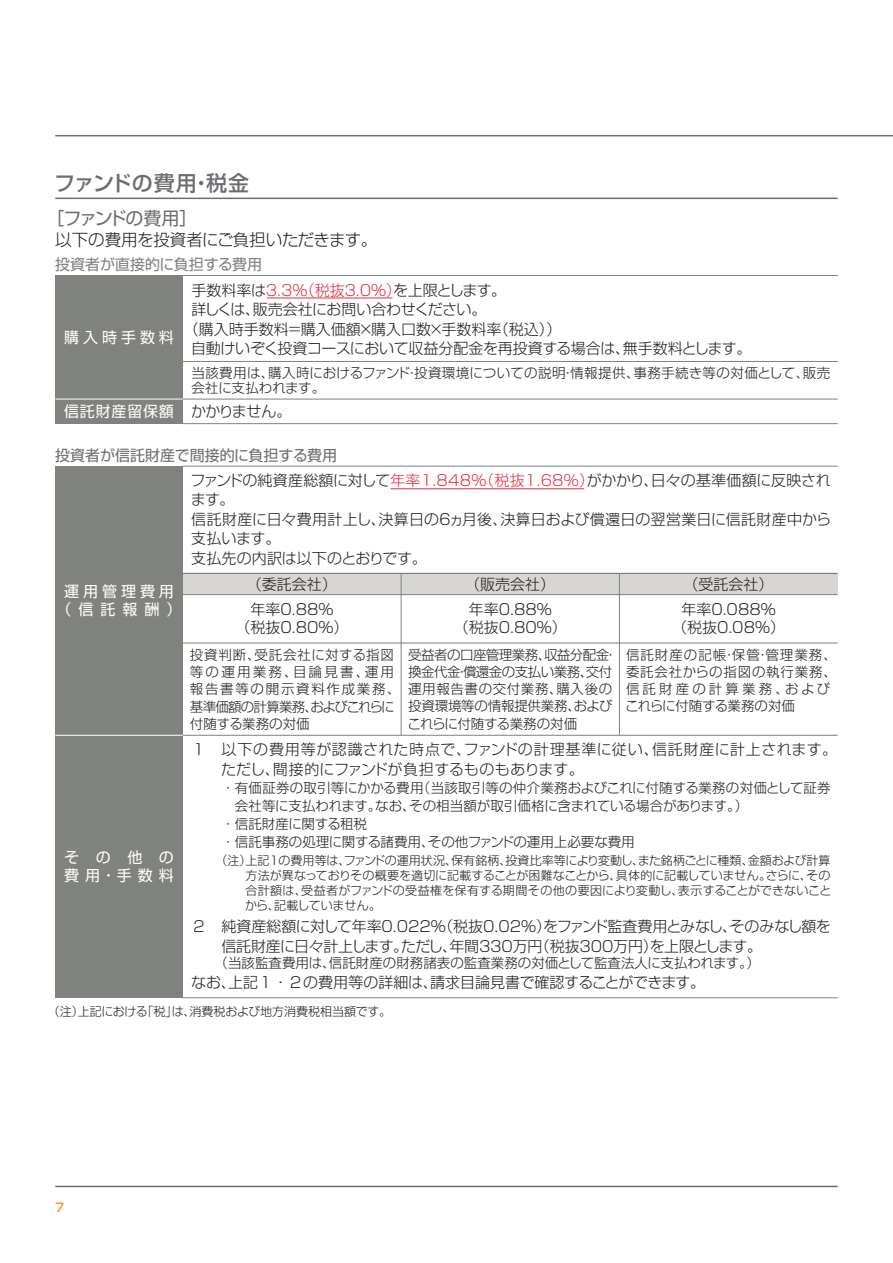
<style>
.page{position:relative;width:893px;height:1263px;background:#fff}
.page>*{position:absolute;margin:0;border:0;box-sizing:border-box;transform-origin:0 0}
.t1{font:21px "Shin Go Pro Medium 90 pv RKSJ H";letter-spacing:.015em;color:#6c6d70}
.t2{font:18px "Shin Go Pro Regular 90 pv RKSJ H";letter-spacing:-.09em;color:#6c6d70}
.t3{font:16.5px "Shin Go Pro Light 90 pv RKSJ H";letter-spacing:-.025em;color:#231f20}
.t4{font:15px/19.5px "Shin Go Pro Light 90 pv RKSJ H";letter-spacing:-.005em;color:#231f20;text-align:center}
.t5{font:15px/19.5px "Shin Go Pro Light 90 pv RKSJ H";letter-spacing:.03em;color:#231f20}
.t6{font:15px "Shin Go Pro Light 90 pv RKSJ H";letter-spacing:-.03em;color:#231f20}
.t7{font:15px "Shin Go Pro Regular 90 pv RKSJ H";letter-spacing:-.005em;color:#6c6d70}
.t8{font:15px/18px "Shin Go Pro Regular 90 pv RKSJ H";letter-spacing:.265em;color:#fff;text-align:center}
.t9{font:15px "Shin Go Pro Regular 90 pv RKSJ H";letter-spacing:-.01em;color:#808083}
.t10{font:15px/18px "Shin Go Pro Regular 90 pv RKSJ H";letter-spacing:.755em;color:#fff}
.t11{font:15px "Shin Go Pro Regular 90 pv RKSJ H";letter-spacing:.055em;color:#fff}
.t12{font:13.5px "Shin Go Pro Light 90 pv RKSJ H";color:#231f20}
.t13{font:13.5px/17.2px "Shin Go Pro Light 90 pv RKSJ H";letter-spacing:-.04em;color:#231f20}
.t14{font:13.5px/17.2px "Shin Go Pro Light 90 pv RKSJ H";letter-spacing:.06em;color:#231f20}
.t15{font:13.5px/15px "Shin Go Pro Light 90 pv RKSJ H";letter-spacing:.02em;color:#231f20}
.t16{font:13.5px/17.2px "Shin Go Pro Light 90 pv RKSJ H";letter-spacing:.055em;color:#231f20}
.t17{font:12px/15px "Shin Go Pro Light 90 pv RKSJ H";color:#231f20;text-align:justify}
.t18{font:12px "Shin Go Pro Medium 90 pv RKSJ H";color:#f68b1f}
.s1{color:#e42e3c}
</style>
<div class="page">
<hr style="left:55px;top:1186px;width:783px;height:1px;background:#6c6d70">
<hr style="left:55px;top:135px;width:838px;height:1px;background:#6c6d70">
<hr style="left:55px;top:198px;width:783px;height:1px;background:#6c6d70">
<div style="left:183px;top:573px;width:655px;height:22px;background:#d8d6d4"></div>
<div style="left:55px;top:275px;width:128px;height:149px;background:#7f827d"></div>
<hr style="left:183px;top:399px;width:655px;height:1px;background:#7f827d">
<hr style="left:183px;top:361px;width:655px;height:1px;background:#7f827d">
<hr style="left:183px;top:275px;width:655px;height:1px;background:#7f827d">
<hr style="left:183px;top:423px;width:655px;height:1px;background:#7f827d">
<hr style="left:183px;top:573px;width:655px;height:1px;background:#6c6d70">
<hr style="left:183px;top:466px;width:655px;height:1px;background:#7f827d">
<hr style="left:183px;top:997px;width:655px;height:1px;background:#7f827d">
<div style="left:55px;top:466px;width:128px;height:532px;background:#7f827d"></div>
<hr style="left:401px;top:573px;width:1px;height:162px;background:#7f827d">
<hr style="left:619px;top:573px;width:1px;height:162px;background:#7f827d">
<hr style="left:183px;top:735px;width:655px;height:1px;background:#7f827d">
<hr style="left:183px;top:594px;width:655px;height:1px;background:#7f827d">
<hr style="left:183px;top:643px;width:655px;height:1px;background:#7f827d">
<hr style="left:267px;top:298px;width:125px;height:1px;background:#e42e3c">
<hr style="left:391px;top:488px;width:193px;height:1px;background:#e42e3c">
<hr style="left:55px;top:399px;width:128px;height:1px;background:#fff">
<hr style="left:55px;top:735px;width:128px;height:1px;background:#fff">
<h1 class="t1" style="left:54px;top:175px;width:196px">ファンドの費用・税金</h1>
<p class="t2" style="left:46px;top:211px;width:153px">［ファンドの費用］</p>
<p class="t3" style="left:55px;top:233px;width:324px">以下の費用を投資者にご負担いただきます。</p>
<p class="t9" style="left:55px;top:259px;width:208px">投資者が直接的に負担する費用</p>
<p class="t8" style="left:64px;top:330px;width:111px">購入時手数料</p>
<p class="t11" style="left:64px;top:406px;width:111px">信託財産留保額</p>
<p class="t4" style="left:191px;top:282px;width:316px">手数料率は<span class="s1">3.3％（税抜３.0％）</span>を上限とします。</p>
<p class="t6" style="left:191px;top:304px;width:297px">詳しくは、販売会社にお問い合わせください。</p>
<p class="t4" style="left:184px;top:321px;width:379px">（購入時手数料＝購入価額×購入口数×手数料率（税込））</p>
<p class="t4" style="left:191px;top:341px;width:562px">自動けいぞく投資コースにおいて収益分配金を再投資する場合は、無手数料とします。</p>
<p class="t15" style="left:191px;top:367px;width:641px">当該費用は、購入時におけるファンド・投資環境についての説明・情報提供、事務手続き等の対価として、販売会社に支払われます。</p>
<p class="t4" style="left:191px;top:404px;width:102px">かかりません。</p>
<p class="t7" style="left:55px;top:449px;width:283px">投資者が信託財産で間接的に負担する費用</p>
<p class="t8" style="left:57px;top:584px;width:126px">運用管理費用（信託報酬）</p>
<p class="t10" style="left:64px;top:851px;width:111px">その他の費用・手数料</p>
<p class="t4" style="left:191px;top:472px;width:642px;text-align:left">ファンドの純資産総額に対して<span class="s1">年率1.848％（税抜1.68％）</span>がかかり、日々の基準価額に反映されます。<br>信託財産に日々費用計上し、決算日の６ヵ月後、決算日および償還日の翌営業日に信託財産中から支払います。<br>支払先の内訳は以下のとおりです。</p>
<p class="t4" style="left:247px;top:577px;width:91px">（委託会社）</p>
<p class="t4" style="left:465px;top:577px;width:91px">（販売会社）</p>
<p class="t4" style="left:683px;top:577px;width:91px">（受託会社）</p>
<p class="t4" style="left:235px;top:602px;width:115px;line-height:18px">年率0.88％<br>（税抜0.80％）</p>
<p class="t4" style="left:454px;top:602px;width:115px;line-height:18px">年率0.88％<br>（税抜0.80％）</p>
<p class="t4" style="left:672px;top:602px;width:115px;line-height:18px">年率0.088％（税抜0.08％）</p>
<p class="t14" style="left:190px;top:648px;width:212px">投資判断、受託会社に対する指図等の運用業務、目論見書、運用報告書等の開示資料作成業務、基準価額の計算業務、およびこれらに付随する業務の対価</p>
<p class="t13" style="left:407px;top:648px;width:211px">受益者の口座管理業務、収益分配金・換金代金・償還金の支払い業務、交付運用報告書の交付業務、購入後の投資環境等の情報提供業務、およびこれらに付随する業務の対価</p>
<p class="t16" style="left:625px;top:648px;width:213px">信託財産の記帳・保管・管理業務、委託会社からの指図の執行業務、信託財産の計算業務、およびこれらに付随する業務の対価</p>
<p class="t5" style="left:221px;top:742px;width:618px;text-indent:-30px">１　以下の費用等が認識された時点で、ファンドの計理基準に従い、信託財産に計上されます。ただし、間接的にファンドが負担するものもあります。</p>
<p class="t12" style="left:221px;top:783px;width:611px">・有価証券の取引等にかかる費用（当該取引等の仲介業務およびこれに付随する業務の対価として証券</p>
<p class="t12" style="left:235px;top:801px;width:515px">会社等に支払われます。なお、その相当額が取引価格に含まれている場合があります。）</p>
<p class="t12" style="left:221px;top:819px;width:147px">・信託財産に関する租税</p>
<p class="t12" style="left:221px;top:837px;width:415px">・信託事務の処理に関する諸費用、その他ファンドの運用上必要な費用</p>
<p class="t17" style="left:245px;top:854px;width:588px;text-indent:-30px">（注）上記１の費用等は、ファンドの運用状況、保有銘柄、投資比率等により変動し、また銘柄ごとに種類、金額および計算方法が異なっておりその概要を適切に記載することが困難なことから、具体的に記載していません。さらに、その合計額は、受益者がファンドの受益権を保有する期間その他の要因により変動し、表示することができないことから、記載していません。</p>
<p class="t4" style="left:221px;top:919px;width:611px;text-align:left;text-indent:-30px">２　純資産総額に対して年率0.022％（税抜0.02％）をファンド監査費用とみなし、そのみなし額を信託財産に日々計上します。ただし、年間330万円（税抜300万円）を上限とします。</p>
<p class="t12" style="left:215px;top:958px;width:547px">（当該監査費用は、信託財産の財務諸表の監査業務の対価として監査法人に支払われます。）</p>
<p class="t4" style="left:191px;top:974px;width:516px">なお、上記１・２の費用等の詳細は、請求目論見書で確認することができます。</p>
<p class="t17" style="left:48px;top:1006px;width:345px">（注）上記における「税」は、消費税および地方消費税相当額です。</p>
<p class="t18" style="left:55px;top:1203px;width:11px">7</p>
</div>
